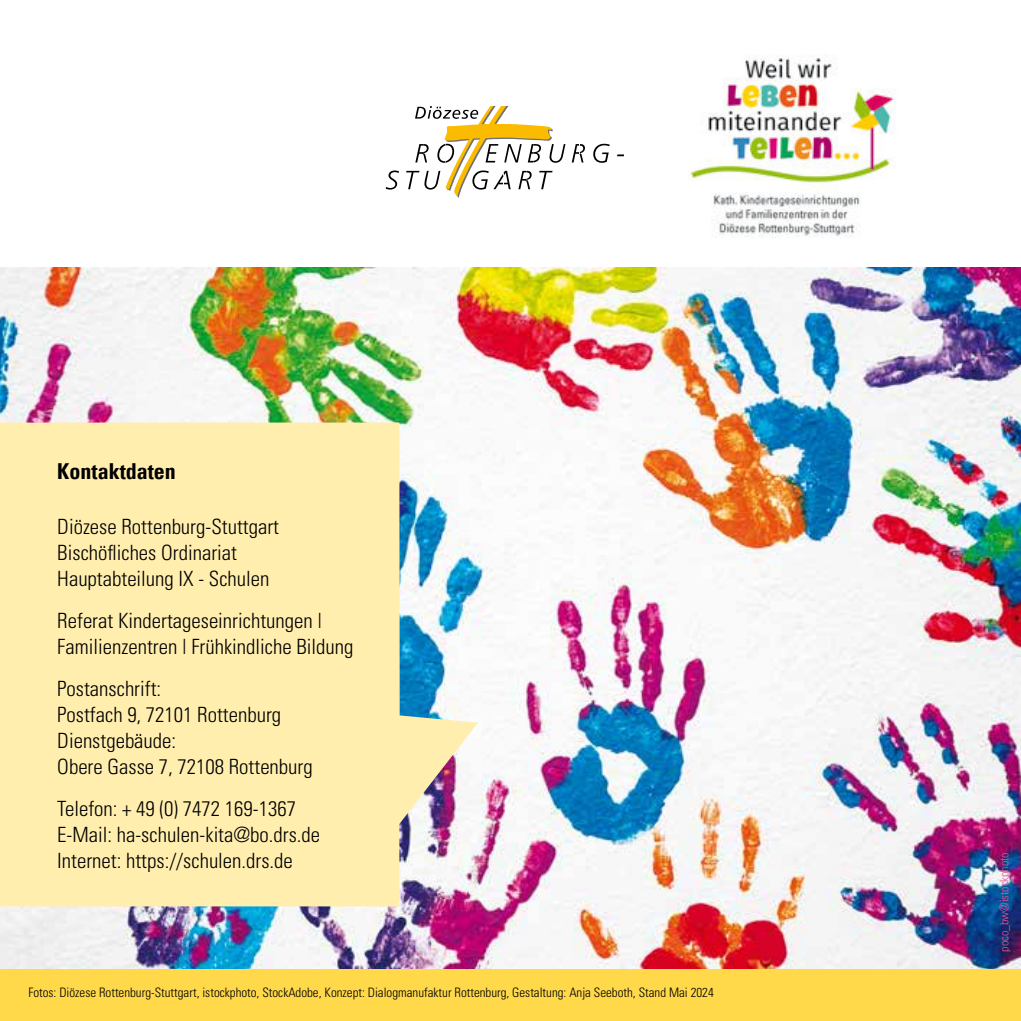
<style>
.page{position:relative;width:1021px;height:1021px;background:#fff}
.page>*{position:absolute;margin:0;border:0;box-sizing:border-box;transform-origin:0 0}
.t1{font:700 condensed 22px "Univers LT Pro";color:#000}
.t2{font:300 condensed 21px/26px "Univers";color:#000}
.t3{font:300 condensed 13px "Univers";color:#000}
.t4{font:300 condensed 12px "Univers";color:#e85596}
</style>
<div class="page">
<div style="left:0;top:374px;width:1020px;height:646px;background:#ffd94a"></div>
<img style="left:0;top:267px;width:1020px;height:701px">
<img style="left:688px;top:57px;width:208px;height:181px">
<svg style="left:386px;top:170px;width:13px;height:19px"></svg>
<svg style="left:571px;top:144px;width:14px;height:18px"></svg>
<svg style="left:593px;top:144px;width:16px;height:19px"></svg>
<svg style="left:617px;top:154px;width:7px;height:2px"></svg>
<svg style="left:406px;top:106px;width:159px;height:92px"></svg>
<svg style="left:0;top:422px;width:478px;height:484px;background:#f3e8b5"></svg>
<p class="t1" style="left:57px;top:463px;width:120px">Kontaktdaten</p>
<p class="t2" style="left:57px;top:515px;width:223px">Diözese Rottenburg-Stuttgart<br>Bischöfliches Ordinariat<br>Hauptabteilung IX - Schulen</p>
<p class="t2" style="left:57px;top:609px;width:298px">Referat Kindertageseinrichtungen |<br>Familienzentren | Frühkindliche Bildung</p>
<p class="t2" style="left:57px;top:677px;width:257px">Postanschrift:<br>Postfach 9, 72101 Rottenburg<br>Dienstgebäude:<br>Obere Gasse 7, 72108 Rottenburg</p>
<p class="t2" style="left:57px;top:797px;width:264px">Telefon: + 49 (0) 7472 169-1367<br>E-Mail: ha-schulen-kita@bo.drs.de<br>Internet: https://schulen.drs.de</p>
<p class="t3" style="left:28px;top:987px;width:687px">Fotos: Diözese Rottenburg-Stuttgart, istockphoto, StockAdobe, Konzept: Dialogmanufaktur Rottenburg, Gestaltung: Anja Seeboth, Stand Mai 2024</p>
<p class="t4" style="left:999px;top:951px;width:101px;rotate:-90deg">poco_bw@istockphoto</p>
</div>
